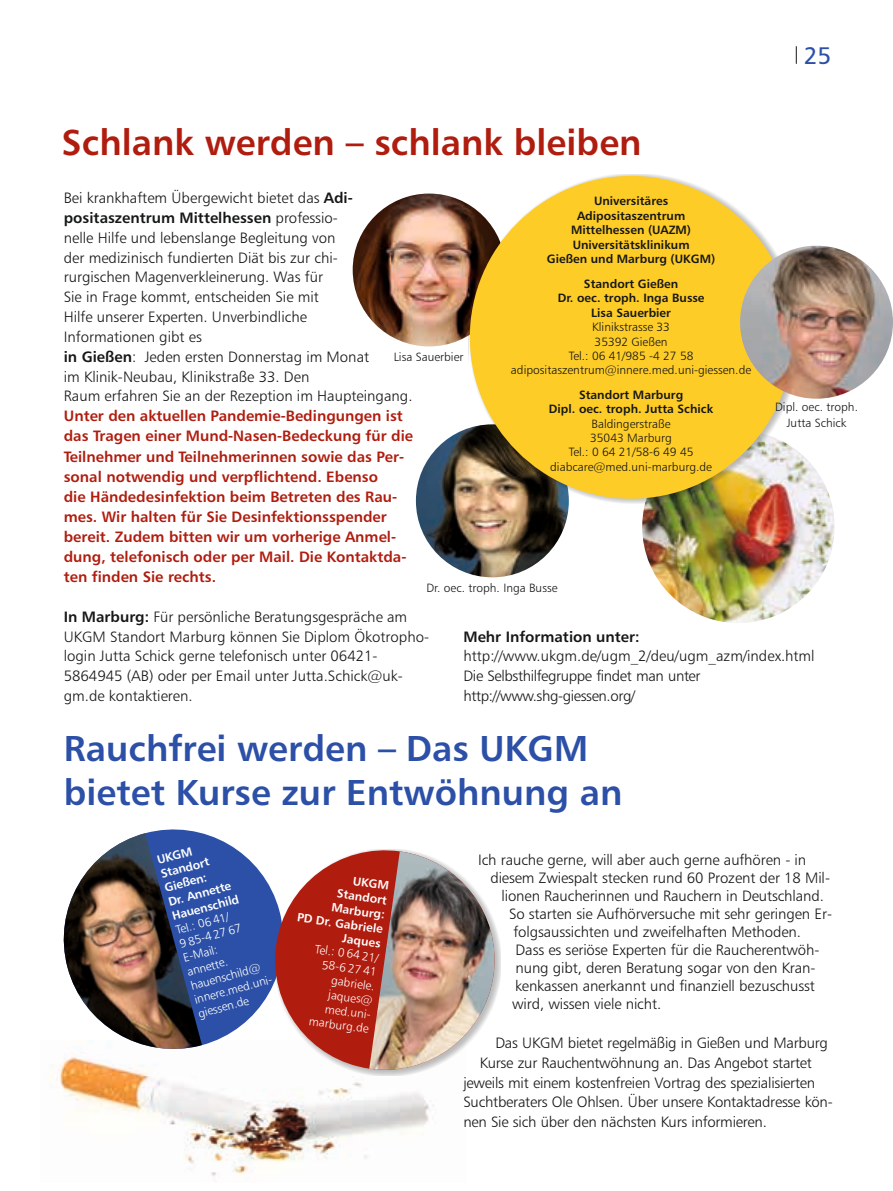
<style>
.page{position:relative;width:893px;height:1191px;background:#fff}
.page>*{position:absolute;margin:0;border:0;box-sizing:border-box;transform-origin:0 0}
.t1{font:36px/43.8px "Humanist 777 BT Bold B";color:#2c50a7}
.t2{font:36px "Humanist 777 BT Bold B";color:#b01c0e}
.t3{font:24px "Humanist 777 BT Roman B";color:#2c50a7}
.t4{font:15px/19.8px "Humanist 777 BT Light B";letter-spacing:-.01em;color:#151616}
.t5{font:15px/20.1px "Humanist 777 BT Bold B";color:#b01c0e}
.t6{font:15px "Humanist 777 BT Bold B";color:#151616}
.t7{font:12px/14.4px "Humanist 777 BT Light B";color:#151616;text-align:center}
.t8{font:12px/14.5px "Humanist 777 BT Bold B";color:#151616;text-align:center}
.t9{font:12px/14.4px "Humanist 777 BT Light B";color:#fff}
.t10{font:12px/14.5px "Humanist 777 BT Bold B";color:#fff}
.s1{font-family:"Humanist 777 BT Bold B"}
.s2{font-family:"Humanist 777 BT Light B"}
</style>
<div class="page">
<img style="left:52px;top:1060px;width:382px;height:117px">
<img style="left:353px;top:193px;width:153px;height:153px;border-radius:50%">
<img style="left:416px;top:424px;width:153px;height:153px;border-radius:50%">
<img style="left:642px;top:430px;width:193px;height:193px;border-radius:50%">
<div style="left:469px;top:175px;width:329px;height:329px;background:#151616;opacity:.29"></div>
<div style="left:470px;top:176px;width:322px;height:323px;background:#fecc27;border-radius:50%"></div>
<img style="left:740px;top:246px;width:153px;height:153px;border-radius:50%">
<svg style="left:65px;top:829px;width:203px;height:231px;fill:#2c50a7"></svg>
<img style="left:63px;top:833px;width:139px;height:226px">
<svg style="left:268px;top:849px;width:142px;height:228px;fill:#b01c0e"></svg>
<img style="left:369px;top:851px;width:132px;height:226px">
<svg style="left:796px;top:46px;width:1px;height:18px"></svg>
<h1 class="t2" style="left:62px;top:127px;width:581px">Schlank werden – schlank bleiben</h1>
<h2 class="t3" style="left:804px;top:45px;width:29px">25</h2>
<p class="t4" style="left:64px;top:189px;width:291px">Bei krankhaftem Übergewicht bietet das <span class="s1">Adi-</span></p>
<p class="t6" style="left:64px;top:211px;width:276px">positaszentrum Mittelhessen <span class="s2">professio-</span></p>
<p class="t4" style="left:64px;top:229px;width:350px">nelle Hilfe und lebenslange Begleitung von<br>der medizinisch fundierten Diät bis zur chi-<br>rurgischen Magenverkleinerung. Was für<br>Sie in Frage kommt, entscheiden Sie mit<br>Hilfe unserer Experten. Unverbindliche<br>Informationen gibt es<br><span class="s1">in Gießen</span>: Jeden ersten Donnerstag im Monat<br>im Klinik-Neubau, Klinikstraße 33. Den<br>Raum erfahren Sie an der Rezeption im Haupteingang.</p>
<p class="t5" style="left:64px;top:407px;width:351px">Unter den aktuellen Pandemie-Bedingungen ist das Tragen einer Mund-Nasen-Bedeckung für die Teilnehmer und Teilnehmerinnen sowie das Per&shy;sonal notwendig und verpflichtend. Ebenso<br>die Händedesinfektion beim Betreten des Rau&shy;mes. Wir halten für Sie Desinfektionsspender bereit. Zudem bitten wir um vorherige Anmel&shy;dung, telefonisch oder per Mail. Die Kontaktda&shy;ten finden Sie rechts.</p>
<p class="t4" style="left:64px;top:608px;width:367px"><span class="s1">In Marburg:</span> Für persönliche Beratungsgespräche am UKGM Standort Marburg können Sie Diplom Ökotropho&shy;login Jutta Schick gerne telefonisch unter 06421- 5864945 (AB) oder per Email unter Jutta.Schick@uk&shy;gm.de kontaktieren.</p>
<p class="t8" style="left:547px;top:194px;width:170px">Universitäres<br>Adipositaszentrum<br>Mittelhessen (UAZM)<br>Universitätsklinikum<br>Gießen und Marburg (UKGM)</p>
<p class="t8" style="left:558px;top:277px;width:148px">Standort Gießen<br>Dr. oec. troph. Inga Busse<br>Lisa Sauerbier</p>
<p class="t7" style="left:511px;top:321px;width:242px">Klinikstrasse 33<br>35392 Gießen<br>Tel.: 06 41/985 -4 27 58 adipositaszentrum@innere.med.uni-giessen.de</p>
<p class="t8" style="left:549px;top:388px;width:166px">Standort Marburg<br>Dipl. oec. troph. Jutta Schick</p>
<p class="t7" style="left:550px;top:417px;width:163px">Baldingerstraße<br>35043 Marburg<br>Tel.: 0 64 21/58-6 49 45 diabcare@med.uni-marburg.de</p>
<p class="t7" style="left:394px;top:351px;width:71px">Lisa Sauerbier</p>
<p class="t7" style="left:775px;top:400px;width:84px;line-height:15.8px">Dipl. oec. troph.<br>Jutta Schick</p>
<p class="t7" style="left:426px;top:582px;width:133px">Dr. oec. troph. Inga Busse</p>
<p class="t6" style="left:463px;top:630px;width:178px">Mehr Information unter:</p>
<p class="t4" style="left:463px;top:647px;width:353px">http://www.ukgm.de/ugm_2/deu/ugm_azm/index.html<br>Die Selbsthilfegruppe findet man unter http://www.shg-giessen.org/</p>
<h1 class="t1" style="left:64px;top:729px;width:560px">Rauchfrei werden – Das UKGM bietet Kurse zur Entwöhnung an</h1>
<p class="t10" style="left:156px;top:854px;width:70px;rotate:-15deg">UKGM<br>Standort<br>Gießen:<br>Dr. Annette<br>Hauenschild</p>
<p class="t9" style="left:174px;top:924px;width:89px;rotate:-15deg">Tel.: 06 41/<br>9 85-4 27 67<br>E-Mail:<br>annette. hauenschild@ innere.med.uni&shy;giessen.de</p>
<p class="t10" style="left:304px;top:867px;width:88px;text-align:right;rotate:8deg">UKGM<br>Standort<br>Marburg:<br>PD Dr. Gabriele<br>Jaques</p>
<p class="t9" style="left:316px;top:942px;width:66px;rotate:8deg">Tel.: 0 64 21/</p>
<p class="t9" style="left:323px;top:958px;width:57px;rotate:8deg">58-6 27 41</p>
<p class="t9" style="left:332px;top:974px;width:45px;rotate:8deg">gabriele.</p>
<p class="t9" style="left:329px;top:988px;width:46px;rotate:8deg">jaques@</p>
<p class="t9" style="left:326px;top:1002px;width:56px;rotate:8deg">med.uni-</p>
<p class="t9" style="left:310px;top:1014px;width:62px;rotate:8deg">marburg.de</p>
<p class="t4" style="left:478px;top:851px;width:330px">Ich rauche gerne, will aber auch gerne aufhören - in</p>
<p class="t4" style="left:490px;top:869px;width:341px">diesem Zwiespalt stecken rund 60 Prozent der 18 Mil-</p>
<p class="t4" style="left:501px;top:886px;width:324px">lionen Raucherinnen und Rauchern in Deutschland.</p>
<p class="t4" style="left:509px;top:904px;width:325px">So starten sie Aufhörversuche mit sehr geringen Er-</p>
<p class="t4" style="left:514px;top:922px;width:289px">folgsaussichten und zweifelhaften Methoden.</p>
<p class="t4" style="left:516px;top:940px;width:306px">Dass es seriöse Experten für die Raucherentwöh-</p>
<p class="t4" style="left:516px;top:958px;width:301px">nung gibt, deren Beratung sogar von den Kran-</p>
<p class="t4" style="left:515px;top:976px;width:301px">kenkassen anerkannt und finanziell bezuschusst</p>
<p class="t4" style="left:512px;top:994px;width:151px">wird, wissen viele nicht.</p>
<p class="t4" style="left:495px;top:1034px;width:334px">Das UKGM bietet regelmäßig in Gießen und Marburg</p>
<p class="t4" style="left:480px;top:1054px;width:333px">Kurse zur Rauchentwöhnung an. Das Angebot startet</p>
<p class="t4" style="left:463px;top:1073px;width:353px">jeweils mit einem kostenfreien Vortrag des spezialisierten</p>
<p class="t4" style="left:463px;top:1093px;width:371px">Suchtberaters Ole Ohlsen. Über unsere Kontaktadresse kön-</p>
<p class="t4" style="left:463px;top:1113px;width:305px">nen Sie sich über den nächsten Kurs informieren.</p>
</div>
